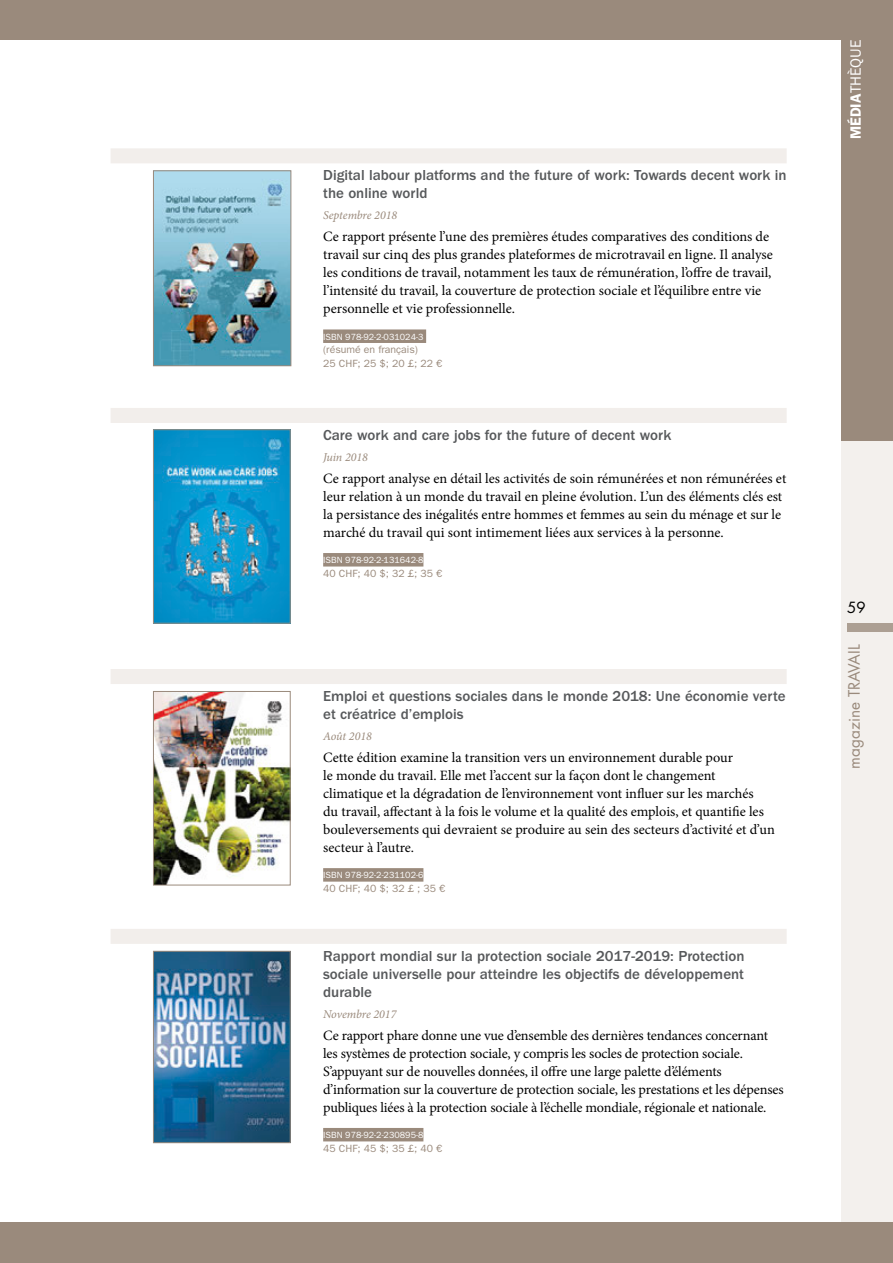
<style>
.page{position:relative;width:893px;height:1263px;background:#fff}
.page>*{position:absolute;margin:0;border:0;box-sizing:border-box;transform-origin:0 0}
.t1{font:15.3px "Futura Std";color:#9a8a7c}
.t2{font:500 15px/18px "ITC Franklin Gothic Std";color:#57595b}
.t3{font:15px "ITC Franklin Gothic Std";color:#fff}
.page_number_right{font:15px "Futura Std";color:#000}
.CONTENTS{font:14.25px/18px "Minion Pro";letter-spacing:-.005em;color:#000}
.INFO{font:italic 12px "Minion Pro";letter-spacing:-.005em;color:#9a8a7c}
.euro{font:10.5px "ITC Franklin Gothic Std";color:#9a8a7c}
.ISBN{font:9px "ITC Franklin Gothic Std";color:#fff}
.s1{font-weight:600}
</style>
<div class="page">
<div style="left:841px;top:441px;width:52px;height:822px;background:#f3f0ed"></div>
<div style="left:841px;top:0;width:52px;height:441px;background:#9a8a7c"></div>
<div style="left:0;top:0;width:893px;height:40px;background:#9a8a7c"></div>
<div style="left:0;top:1222px;width:893px;height:41px;background:#9a8a7c"></div>
<div style="left:847px;top:623px;width:46px;height:8px;background:#ac9f93"></div>
<div style="left:111px;top:148px;width:676px;height:15px;background:#f2eeeb"></div>
<div style="left:323px;top:329px;width:103px;height:14px;background:#9a8a7c"></div>
<div style="left:111px;top:408px;width:676px;height:15px;background:#f2eeeb"></div>
<div style="left:323px;top:553px;width:100px;height:13px;background:#9a8a7c"></div>
<div style="left:111px;top:669px;width:676px;height:15px;background:#f2eeeb"></div>
<div style="left:323px;top:868px;width:100px;height:14px;background:#9a8a7c"></div>
<div style="left:111px;top:929px;width:676px;height:15px;background:#f2eeeb"></div>
<div style="left:323px;top:1128px;width:100px;height:13px;background:#9a8a7c"></div>
<img style="left:155px;top:172px;width:134px;height:192px">
<div style="left:153px;top:170px;width:138px;height:196px;border:1px solid #9a8a7c"></div>
<img style="left:155px;top:431px;width:134px;height:191px">
<div style="left:153px;top:429px;width:138px;height:195px;border:1px solid #9a8a7c"></div>
<img style="left:155px;top:693px;width:134px;height:190px">
<div style="left:153px;top:691px;width:138px;height:194px;border:1px solid #9a8a7c"></div>
<img style="left:155px;top:953px;width:134px;height:188px">
<div style="left:153px;top:951px;width:138px;height:192px;border:1px solid #9a8a7c"></div>
<h1 class="t2" style="left:323px;top:167px;width:465px">Digital labour platforms and the future of work: Towards decent work in the online world</h1>
<p class="INFO" style="left:323px;top:207px;width:76px">Septembre 2018</p>
<p class="CONTENTS" style="left:323px;top:228px;width:451px">Ce rapport présente l’une des premières études comparatives des conditions de travail sur cinq des plus grandes plateformes de microtravail en ligne. Il analyse les conditions de travail, notamment les taux de rémunération, l’offre de travail, l’intensité du travail, la couverture de protection sociale et l’équilibre entre vie personnelle et vie professionnelle.</p>
<p class="ISBN" style="left:323px;top:331px;width:102px">ISBN 978-92-2-031024-3</p>
<p class="euro" style="left:323px;top:344px;width:96px">(résumé en français)</p>
<p class="euro" style="left:323px;top:357px;width:121px">25 CHF; 25 $; 20 £; 22 €</p>
<h1 class="t2" style="left:323px;top:426px;width:350px">Care work and care jobs for the future of decent work</h1>
<p class="INFO" style="left:323px;top:449px;width:46px">Juin 2018</p>
<p class="CONTENTS" style="left:323px;top:469px;width:465px">Ce rapport analyse en détail les activités de soin rémunérées et non rémunérées et leur relation à un monde du travail en pleine évolution. L’un des éléments clés est la persistance des inégalités entre hommes et femmes au sein du ménage et sur le marché du travail qui sont intimement liées aux services à la personne.</p>
<p class="ISBN" style="left:323px;top:555px;width:102px">ISBN 978-92-2-131642-8</p>
<p class="euro" style="left:323px;top:567px;width:121px">40 CHF; 40 $; 32 £; 35 €</p>
<h1 class="t2" style="left:323px;top:687px;width:464px">Emploi et questions sociales dans le monde 2018: Une économie verte et créatrice d’emplois</h1>
<p class="INFO" style="left:323px;top:728px;width:50px">Août 2018</p>
<p class="CONTENTS" style="left:323px;top:748px;width:453px">Cette édition examine la transition vers un environnement durable pour<br>le monde du travail. Elle met l’accent sur la façon dont le changement climatique et la dégradation de l’environnement vont influer sur les marchés<br>du travail, affectant à la fois le volume et la qualité des emplois, et quantifie les bouleversements qui devraient se produire au sein des secteurs d’activité et d’un secteur à l’autre.</p>
<p class="ISBN" style="left:323px;top:870px;width:102px">ISBN 978-92-2-231102-6</p>
<p class="euro" style="left:323px;top:882px;width:124px">40 CHF; 40 $; 32 £ ; 35 €</p>
<h1 class="t2" style="left:323px;top:947px;width:423px;text-align:justify">Rapport mondial sur la protection sociale 2017-2019: Protection sociale universelle pour atteindre les objectifs de développement durable</h1>
<p class="INFO" style="left:323px;top:1005px;width:75px">Novembre 2017</p>
<p class="CONTENTS" style="left:323px;top:1026px;width:462px">Ce rapport phare donne une vue d’ensemble des dernières tendances concernant les systèmes de protection sociale, y compris les socles de protection sociale.<br>S’appuyant sur de nouvelles données, il offre une large palette d’éléments d’information sur la couverture de protection sociale, les prestations et les dépenses publiques liées à la protection sociale à l’échelle mondiale, régionale et nationale.</p>
<p class="ISBN" style="left:323px;top:1130px;width:102px">ISBN 978-92-2-230895-8</p>
<p class="euro" style="left:323px;top:1142px;width:121px">45 CHF; 45 $; 35 £; 40 €</p>
<p class="t3" style="left:847px;top:139px;width:101px;rotate:-90deg"><span class="s1">MÉDIA</span>THÈQUE</p>
<p class="page_number_right" style="left:847px;top:597px;width:20px">59</p>
<p class="t1" style="left:844px;top:768px;width:126px;rotate:-90deg">magazine TRAVAIL</p>
</div>
